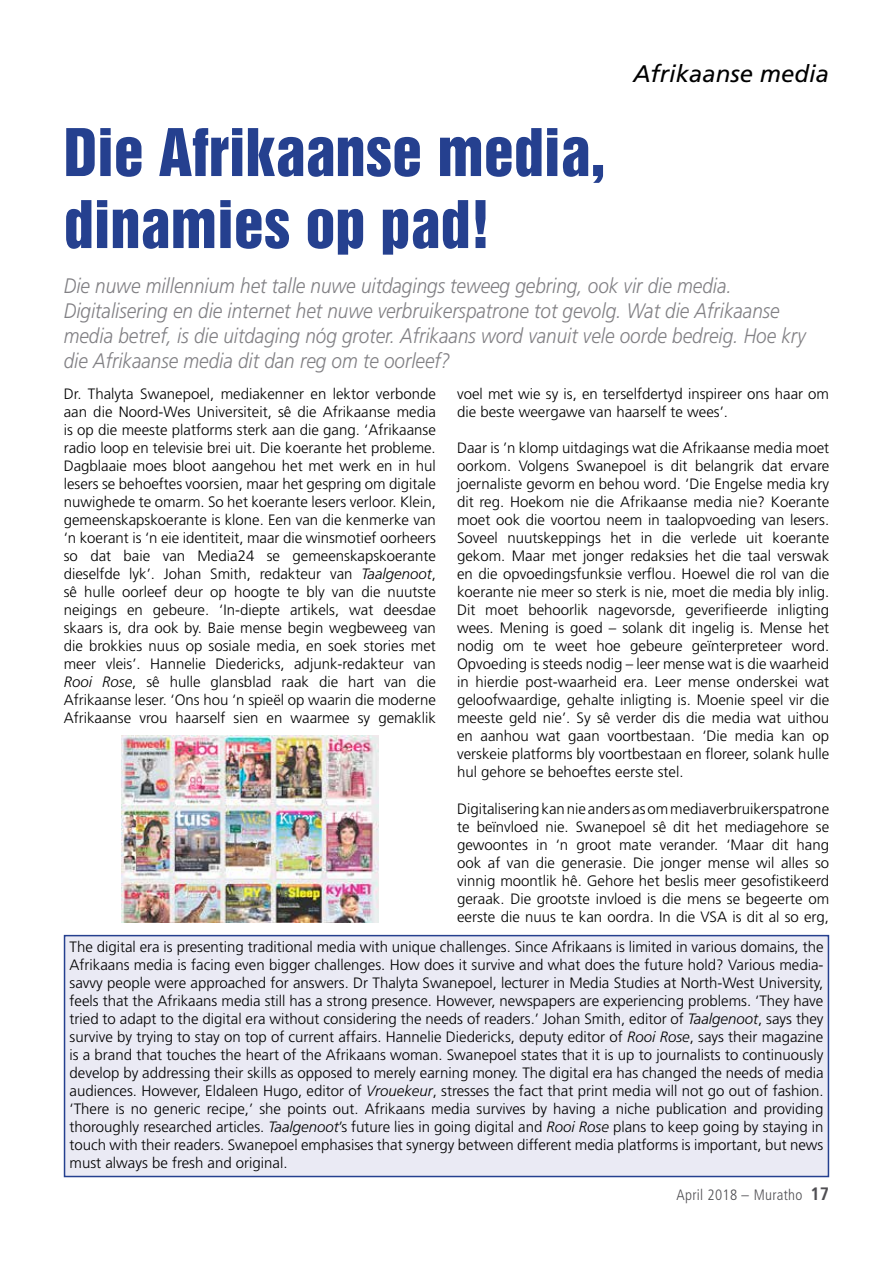
<style>
.page{position:relative;width:893px;height:1263px;background:#fff}
.page>*{position:absolute;margin:0;border:0;box-sizing:border-box;transform-origin:0 0}
.t1{font:60px/72px "Helvetica Inserat";color:#25408f}
.t2{font:italic 24px "Frutiger LT Std";color:#000}
.t3{font:italic 300 21px/25.2px "Frutiger LT Std";color:#818084;scale:.9 1}
.t4{font:300 15px/18px "Frutiger LT Std";color:#000;text-align:justify}
.t5{font:300 condensed 15px "Frutiger LT Std";letter-spacing:.02em;color:#504f53}
.s1{font-style:italic}
.s2{font-weight:700;font-size:18px}
</style>
<div class="page">
<div style="left:65px;top:936px;width:763px;height:240px;background:#eaeaf4"></div>
<div style="left:64px;top:935px;width:765px;height:242px;border:2px solid #25408f"></div>
<img style="left:121px;top:736px;width:257px;height:187px">
<h2 class="t2" style="left:633px;top:60px;width:198px">Afrikaanse media</h2>
<h1 class="t1" style="left:64px;top:118px;width:543px">Die Afrikaanse media, dinamies op pad!</h1>
<p class="t3" style="left:64px;top:273px;width:826px">Die nuwe millennium het talle nuwe uitdagings teweeg gebring, ook vir die media.<br>Digitalisering en die internet het nuwe verbruikerspatrone tot gevolg. Wat die Afrikaanse media betref, is die uitdaging nóg groter. Afrikaans word vanuit vele oorde bedreig. Hoe kry die Afrikaanse media dit dan reg om te oorleef?</p>
<p class="t4" style="left:64px;top:385px;width:374px">Dr. Thalyta Swanepoel, mediakenner en lektor verbonde aan die Noord-Wes Universiteit, sê die Afrikaanse media is op die meeste platforms sterk aan die gang. ‘Afrikaanse radio loop en televisie brei uit. Die koerante het probleme.<br>Dagblaaie moes bloot aangehou het met werk en in hul lesers se behoeftes voorsien, maar het gespring om digitale nuwighede te omarm. So het koerante lesers verloor. Klein, gemeenskapskoerante is klone. Een van die kenmerke van ‘n koerant is ‘n eie identiteit, maar die winsmotief oorheers so dat baie van Media24 se gemeenskapskoerante dieselfde lyk’. Johan Smith, redakteur van <span class="s1">Taalgenoot</span>, sê hulle oorleef deur op hoogte te bly van die nuutste neigings en gebeure. ‘In-diepte artikels, wat deesdae skaars is, dra ook by. Baie mense begin wegbeweeg van die brokkies nuus op sosiale media, en soek stories met meer vleis’. Hannelie Diedericks, adjunk-redakteur van <span class="s1">Rooi Rose</span>, sê hulle glansblad raak die hart van die Afrikaanse leser. ‘Ons hou ‘n spieël op waarin die moderne Afrikaanse vrou haarself sien en waarmee sy gemaklik</p>
<p class="t4" style="left:457px;top:385px;width:373px">voel met wie sy is, en terselfdertyd inspireer ons haar om die beste weergawe van haarself te wees’.</p>
<p class="t4" style="left:457px;top:439px;width:374px">Daar is ’n klomp uitdagings wat die Afrikaanse media moet oorkom. Volgens Swanepoel is dit belangrik dat ervare joernaliste gevorm en behou word. ‘Die Engelse media kry dit reg. Hoekom nie die Afrikaanse media nie? Koerante moet ook die voortou neem in taalopvoeding van lesers.<br>Soveel nuutskeppings het in die verlede uit koerante gekom. Maar met jonger redaksies het die taal verswak en die opvoedingsfunksie verflou. Hoewel die rol van die koerante nie meer so sterk is nie, moet die media bly inlig.<br>Dit moet behoorlik nagevorsde, geverifieerde inligting wees. Mening is goed – solank dit ingelig is. Mense het nodig om te weet hoe gebeure geïnterpreteer word.<br>Opvoeding is steeds nodig – leer mense wat is die waarheid in hierdie post-waarheid era. Leer mense onderskei wat geloofwaardige, gehalte inligting is. Moenie speel vir die meeste geld nie’. Sy sê verder dis die media wat uithou en aanhou wat gaan voortbestaan. ‘Die media kan op verskeie platforms bly voortbestaan en floreer, solank hulle hul gehore se behoeftes eerste stel.</p>
<p class="t4" style="left:457px;top:799px;width:374px">Digitalisering kan nie anders as om mediaverbruikerspatrone te beïnvloed nie. Swanepoel sê dit het mediagehore se gewoontes in ‘n groot mate verander. ‘Maar dit hang ook af van die generasie. Die jonger mense wil alles so vinnig moontlik hê. Gehore het beslis meer gesofistikeerd geraak. Die grootste invloed is die mens se begeerte om eerste die nuus te kan oordra. In die VSA is dit al so erg,</p>
<p class="t4" style="left:70px;top:938px;width:755px">The digital era is presenting traditional media with unique challenges. Since Afrikaans is limited in various domains, the Afrikaans media is facing even bigger challenges. How does it survive and what does the future hold? Various media&shy;savvy people were approached for answers. Dr Thalyta Swanepoel, lecturer in Media Studies at North-West University, feels that the Afrikaans media still has a strong presence. However, newspapers are experiencing problems. ‘They have tried to adapt to the digital era without considering the needs of readers.’ Johan Smith, editor of <span class="s1">Taalgenoot</span>, says they survive by trying to stay on top of current affairs. Hannelie Diedericks, deputy editor of <span class="s1">Rooi Rose</span>, says their magazine is a brand that touches the heart of the Afrikaans woman. Swanepoel states that it is up to journalists to continuously develop by addressing their skills as opposed to merely earning money. The digital era has changed the needs of media audiences. However, Eldaleen Hugo, editor of <span class="s1">Vrouekeur</span>, stresses the fact that print media will not go out of fashion. ‘There is no generic recipe,’ she points out. Afrikaans media survives by having a niche publication and providing thoroughly researched articles. <span class="s1">Taalgenoot</span>’s future lies in going digital and <span class="s1">Rooi Rose</span> plans to keep going by staying in touch with their readers. Swanepoel emphasises that synergy between different media platforms is important, but news must always be fresh and original.</p>
<p class="t5" style="left:676px;top:1186px;width:154px">April 2018 – Muratho <span class="s2">17</span></p>
</div>
